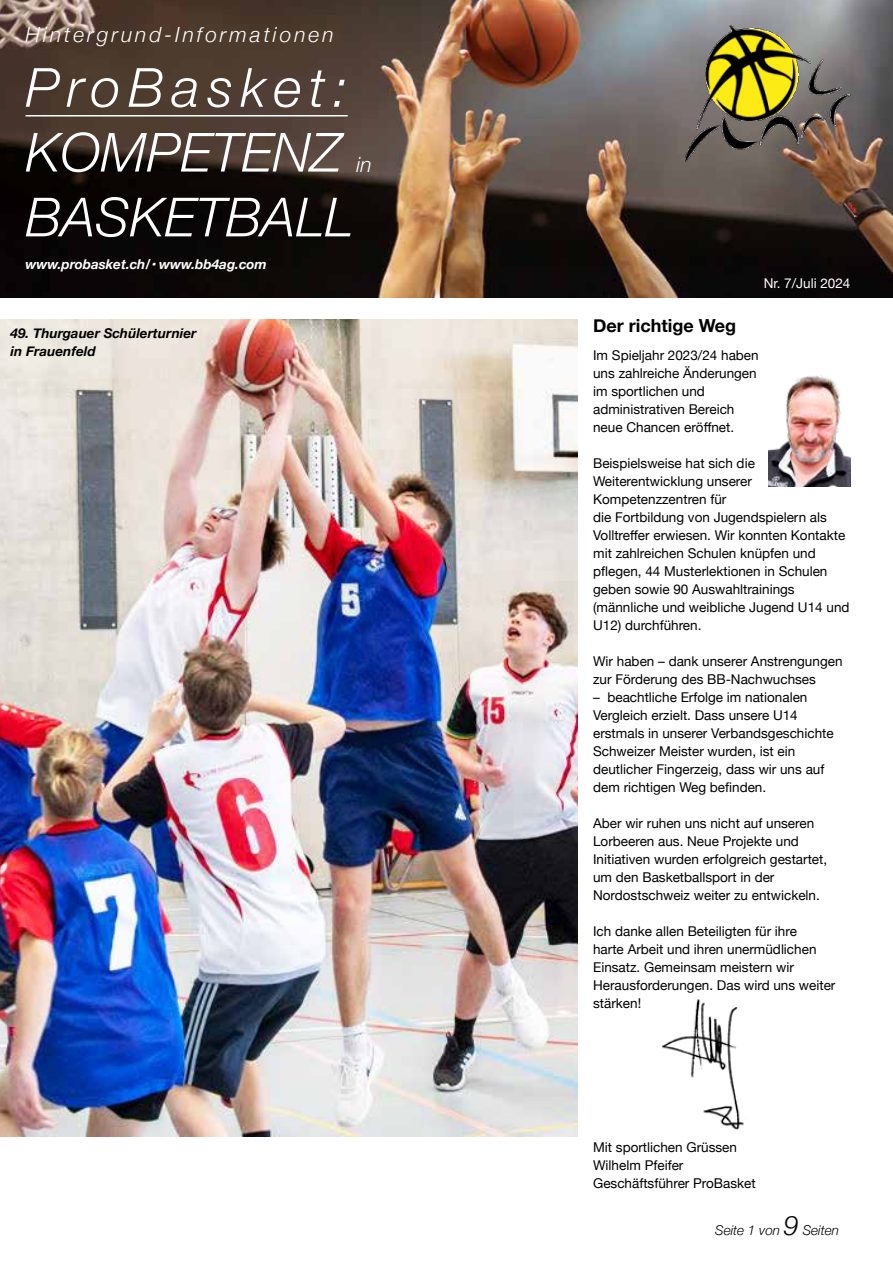
<style>
.page{position:relative;width:893px;height:1263px;background:#fff}
.page>*{position:absolute;margin:0;border:0;box-sizing:border-box;transform-origin:0 0}
.t1{font:italic 300 54px/64.8px "Helvetica Neue";letter-spacing:.06em;color:#fff}
.t2{font:italic 300 54px "Helvetica Neue";color:#fff}
.t3{font:italic 300 21px "Helvetica Neue";letter-spacing:.14em;color:#fff}
.t4{font:700 18px "Helvetica Neue";color:#000}
.t5{font:13.5px/18px "Helvetica Neue";color:#000}
.t6{font:italic 700 13.5px/18px "Helvetica Neue";color:#000}
.t7{font:italic 700 13.5px "Helvetica Neue";color:#fff}
.t8{font:italic 300 13.5px "Helvetica Neue";color:#000}
.t9{font:13.5px "Helvetica Neue";color:#fff}
.s1{font-size:27px}
</style>
<div class="page">
<img style="left:768px;top:375px;width:82px;height:111px">
<img style="left:662px;top:999px;width:82px;height:131px">
<img style="left:0;top:320px;width:577px;height:817px">
<img style="left:0;top:0;width:893px;height:298px">
<img style="left:686px;top:26px;width:164px;height:136px">
<hr style="left:26px;top:115px;width:322px;height:1px;background:#fff">
<h2 class="t3" style="left:26px;top:18px;width:310px">Hintergrund-Informationen</h2>
<h1 class="t1" style="left:26px;top:52px;width:324px">ProBasket:<br>KOMPETENZ</h1>
<h2 class="t3" style="left:357px;top:147px;width:17px">in</h2>
<h1 class="t2" style="left:26px;top:174px;width:330px">BASKETBALL</h1>
<p class="t7" style="left:26px;top:253px;width:243px">www.probasket.ch/• www.bb4ag.com</p>
<p class="t6" style="left:11px;top:325px;width:187px">49. Thurgauer Schülerturnier in Frauenfeld</p>
<p class="t9" style="left:764px;top:273px;width:88px">Nr. 7/Juli 2024</p>
<h3 class="t4" style="left:593px;top:311px;width:144px">Der richtige Weg</h3>
<p class="t5" style="left:593px;top:347px;width:167px">Im Spieljahr 2023/24 haben uns zahlreiche Änderungen im sportlichen und administrativen Bereich neue Chancen eröffnet.</p>
<p class="t5" style="left:593px;top:455px;width:258px">Beispielsweise hat sich die Weiterentwicklung unserer Kompetenzzentren für<br>die Fortbildung von Jugendspielern als Volltreffer erwiesen. Wir konnten Kontakte mit zahlreichen Schulen knüpfen und pflegen, 44 Musterlektionen in Schulen geben sowie 90 Auswahltrainings (männliche und weibliche Jugend U14 und U12) durchführen.</p>
<p class="t5" style="left:593px;top:653px;width:251px">Wir haben – dank unserer Anstrengungen zur Förderung des BB-Nachwuchses</p>
<p class="t5" style="left:593px;top:689px;width:242px">– beachtliche Erfolge im nationalen Vergleich erzielt. Dass unsere U14 erstmals in unserer Verbandsgeschichte Schweizer Meister wurden, ist ein deutlicher Fingerzeig, dass wir uns auf dem richtigen Weg befinden.</p>
<p class="t5" style="left:593px;top:815px;width:236px">Aber wir ruhen uns nicht auf unseren Lorbeeren aus. Neue Projekte und Initiativen wurden erfolgreich gestartet, um den Basketballsport in der Nordostschweiz weiter zu entwickeln.</p>
<p class="t5" style="left:593px;top:923px;width:244px">Ich danke allen Beteiligten für ihre<br>harte Arbeit und ihren unermüdlichen<br>Einsatz. Gemeinsam meistern wir<br>Herausforderungen. Das wird uns weiter stärken!</p>
<p class="t5" style="left:593px;top:1139px;width:164px">Mit sportlichen Grüssen<br>Wilhelm Pfeifer<br>Geschäftsführer ProBasket</p>
<p class="t8" style="left:715px;top:1219px;width:125px">Seite 1 von <span class="s1">9</span> Seiten</p>
</div>
